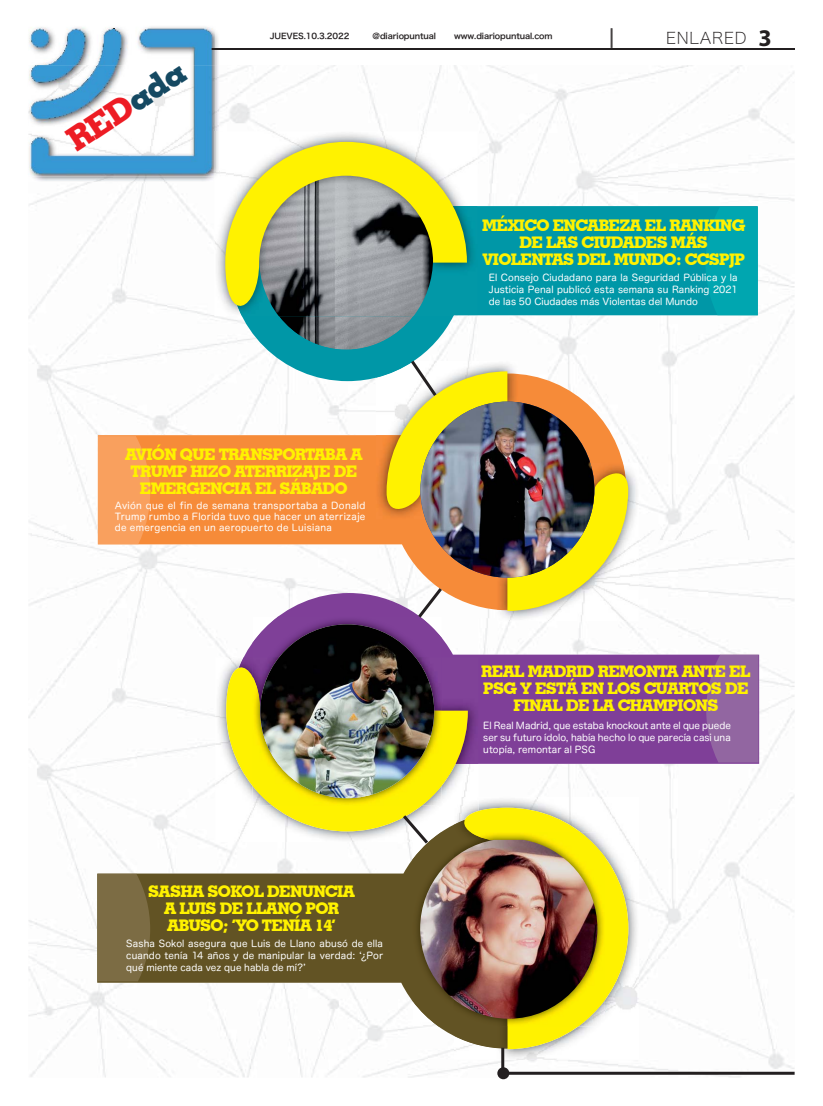
<style>
.page{position:relative;width:823px;height:1106px;background:#fff}
.page>*{position:absolute;margin:0;border:0;box-sizing:border-box;transform-origin:0 0}
.t1{font:700 33px "Geometric Slab 703 BT Xtra";color:#ed1c24}
.t2{font:700 16px/17px "Geometric Slab 703 BT Xtra";letter-spacing:-.04em;color:#fff200;text-align:center}
.t3{font:16px "Hiragino Sans W1 90 msp RKSJ H";letter-spacing:.05em;color:#231f20}
.t4{font:9.5px/12px "Hira Maru Pro W4 90 msp RKSJ H";letter-spacing:.01em;color:#fff;text-align:justify}
.t5{font:8px "Hiragino Sans W6 90 msp RKSJ H";letter-spacing:-.01em;color:#231f20}
.s1{color:#154962}
.s2{font-family:"Myriad Pro";font-weight:700;font-size:24px}
</style>
<div class="page">
<img style="left:28px;top:540px;width:766px;height:537px">
<img style="left:28px;top:65px;width:766px;height:465px">
<img style="left:29px;top:530px;width:762px;height:10px">
<hr style="left:207px;top:48px;width:587px;height:1px;background:#231f20">
<hr style="left:207px;top:49px;width:587px;height:1px;background:#231f20">
<svg style="left:610px;top:28px;width:2px;height:20px"></svg>
<img style="left:28px;top:65px;width:191px;height:117px">
<img style="left:215px;top:33px;width:3px;height:15px">
<img style="left:28px;top:27px;width:187px;height:149px">
<svg style="left:207px;top:48px;width:8px;height:2px"></svg>
<svg style="left:114px;top:28px;width:1px;height:20px"></svg>
<svg style="left:229px;top:144px;width:528px;height:237px;fill:#f6f7f7"></svg>
<img style="left:278px;top:329px;width:135px;height:21px">
<img style="left:214px;top:131px;width:263px;height:185px">
<img style="left:214px;top:131px;width:5px;height:51px">
<img style="left:214px;top:131px;width:1px;height:45px">
<img style="left:466px;top:144px;width:11px;height:172px">
<svg style="left:225px;top:142px;width:241px;height:187px;background:#a8b375"></svg>
<svg style="left:98px;top:373px;width:288px;height:237px"></svg>
<img style="left:628px;top:540px;width:10px;height:53px">
<img style="left:628px;top:463px;width:10px;height:67px">
<img style="left:628px;top:530px;width:10px;height:10px">
<img style="left:375px;top:361px;width:11px;height:12px">
<img style="left:375px;top:373px;width:11px;height:146px">
<svg style="left:230px;top:593px;width:528px;height:236px"></svg>
<img style="left:215px;top:657px;width:263px;height:155px">
<img style="left:467px;top:657px;width:11px;height:107px">
<svg style="left:226px;top:644px;width:241px;height:168px"></svg>
<img style="left:252px;top:616px;width:189px;height:60px">
<img style="left:252px;top:676px;width:189px;height:129px">
<img style="left:260px;top:624px;width:174px;height:174px;border-radius:50%">
<svg style="left:97px;top:812px;width:343px;height:236px"></svg>
<img style="left:453px;top:797px;width:185px;height:262px">
<img style="left:453px;top:797px;width:25px;height:10px">
<svg style="left:440px;top:807px;width:188px;height:242px"></svg>
<img style="left:412px;top:832px;width:58px;height:194px">
<img style="left:470px;top:832px;width:134px;height:194px">
<img style="left:420px;top:840px;width:177px;height:178px">
<svg style="left:705px;top:207px;width:52px;height:108px;background:#00a4af"></svg>
<img style="left:98px;top:544px;width:40px;height:1px">
<svg style="left:98px;top:436px;width:52px;height:108px;background:#f89e5b"></svg>
<img style="left:98px;top:872px;width:38px;height:1px">
<svg style="left:98px;top:873px;width:52px;height:108px;background:#7a6a42"></svg>
<svg style="left:705px;top:654px;width:53px;height:108px;background:#9062a0"></svg>
<img style="left:386px;top:357px;width:242px;height:264px">
<svg style="left:399px;top:812px;width:32px;height:34px"></svg>
<hr style="left:501px;top:1047px;width:3px;height:24px;background:#231f20">
<hr style="left:503px;top:1071px;width:291px;height:3px;background:#231f20">
<div style="left:497px;top:1067px;width:12px;height:12px;background:#231f20;border-radius:50%"></div>
<h1 class="t1" style="left:59px;top:126px;width:136px;rotate:-34deg">RED<span class="s1">ada</span></h1>
<p class="t5" style="left:270px;top:33px;width:81px">JUEVES.10.3.2022</p>
<p class="t5" style="left:372px;top:33px;width:65px">@diariopuntual</p>
<p class="t5" style="left:454px;top:33px;width:100px">www.diariopuntual.com</p>
<h2 class="t3" style="left:665px;top:32px;width:107px">ENLARED <span class="s2">3</span></h2>
<h2 class="t2" style="left:482px;top:216px;width:264px">MÉXICO ENCABEZA EL RANKING<br>DE LAS CIUDADES MÁS<br>VIOLENTAS DEL MUNDO: CCSPJP</h2>
<p class="t4" style="left:488px;top:272px;width:250px">El Consejo Ciudadano para la Seguridad Pública y la Justicia Penal publicó esta semana su Ranking 2021 de las 50 Ciudades más Violentas del Mundo</p>
<h2 class="t2" style="left:125px;top:446px;width:239px">AVIÓN QUE TRANSPORTABA A<br>TRUMP HIZO ATERRIZAJE DE<br>EMERGENCIA EL SÁBADO</h2>
<p class="t4" style="left:115px;top:501px;width:252px;line-height:11px">Avión que el fin de semana transportaba a Donald Trump rumbo a Florida tuvo que hacer un aterrizaje de emergencia en un aeropuerto de Luisiana</p>
<h2 class="t2" style="left:148px;top:883px;width:208px">SASHA SOKOL DENUNCIA<br>A LUIS DE LLANO POR<br>ABUSO; ‘YO TENÍA 14’</h2>
<p class="t4" style="left:126px;top:938px;width:258px">Sasha Sokol asegura que Luis de Llano abusó de ella cuando tenía 14 años y de manipular la verdad: ʻ¿Por qué miente cada vez que habla de mí?ʼ</p>
<h2 class="t2" style="left:481px;top:663px;width:270px">REAL MADRID REMONTA ANTE EL<br>PSG Y ESTÁ EN LOS CUARTOS DE<br>FINAL DE LA CHAMPIONS</h2>
<p class="t4" style="left:483px;top:720px;width:249px">El Real Madrid, que estaba knockout ante el que puede ser su futuro ídolo, había hecho lo que parecía casi una utopía, remontar al PSG</p>
</div>
